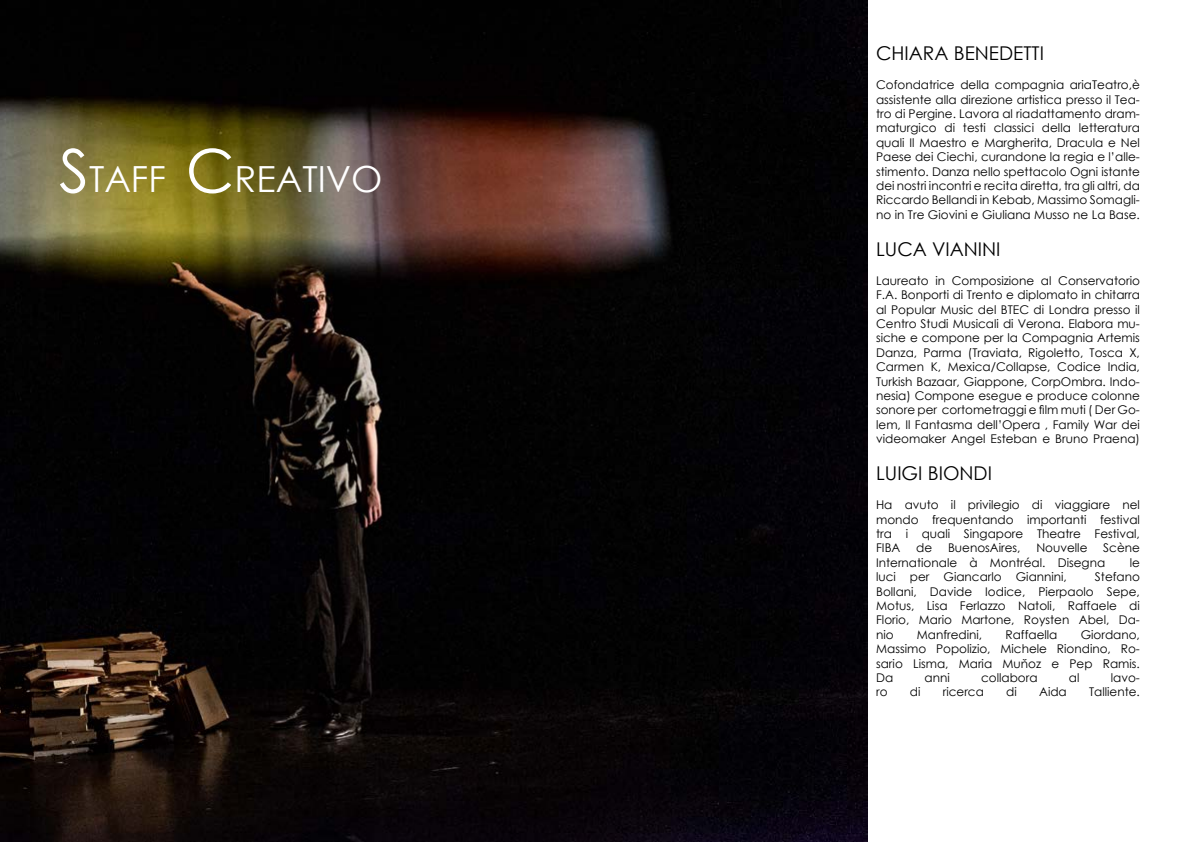
<style>
.page{position:relative;width:1191px;height:842px;background:#fff}
.page>*{position:absolute;margin:0;border:0;box-sizing:border-box;transform-origin:0 0}
.t1{font:36px "Century Gothic";color:#fff}
.t2{font:19px "Century Gothic";color:#000}
.t3{font:12px/14.4px "Century Gothic";color:#000;text-align:justify}
.s1{font-size:60px}
</style>
<div class="page">
<img style="left:0;top:1px;width:867px;height:841px">
<h1 class="t1" style="left:59px;top:154px;width:325px"><span class="s1">S</span>TAFF <span class="s1">C</span>REATIVO</h1>
<h2 class="t2" style="left:876px;top:40px;width:169px">CHIARA BENEDETTI</h2>
<p class="t3" style="left:876px;top:77px;width:265px">Cofondatrice della compagnia ariaTeatro,è assistente alla direzione artistica presso il Tea&shy;tro di Pergine. Lavora al riadattamento dram&shy;maturgico di testi classici della letteratura quali Il Maestro e Margherita, Dracula e Nel Paese dei Ciechi, curandone la regia e l’alle&shy;stimento. Danza nello spettacolo Ogni istante dei nostri incontri e recita diretta, tra gli altri, da Riccardo Bellandi in Kebab, Massimo Somagli&shy;no in Tre Giovini e Giuliana Musso ne La Base.</p>
<h2 class="t2" style="left:876px;top:236px;width:126px">LUCA VIANINI</h2>
<p class="t3" style="left:876px;top:273px;width:265px">Laureato in Composizione al Conservatorio F.A. Bonporti di Trento e diplomato in chitarra al Popular Music del BTEC di Londra presso il Centro Studi Musicali di Verona. Elabora mu&shy;siche e compone per la Compagnia Artemis Danza, Parma (Traviata, Rigoletto, Tosca X, Carmen K, Mexica/Collapse, Codice India, Turkish Bazaar, Giappone, CorpOmbra. Indo&shy;nesia) Compone esegue e produce colonne sonore per cortometraggi e film muti ( Der Go&shy;lem, Il Fantasma dell’Opera , Family War dei videomaker Angel Esteban e Bruno Praena)</p>
<h2 class="t2" style="left:876px;top:460px;width:117px">LUIGI BIONDI</h2>
<p class="t3" style="left:876px;top:497px;width:265px">Ha avuto il privilegio di viaggiare nel mondo frequentando importanti festival tra i quali Singapore Theatre Festival, FIBA</p>
<p class="t3" style="left:876px;top:541px;width:265px;text-indent:227px">Scène<br>Internationale à Montréal. Disegna</p>
<p class="t3" style="left:916px;top:541px;width:18px">de</p>
<p class="t3" style="left:948px;top:541px;width:74px">BuenosAires,</p>
<p class="t3" style="left:1036px;top:541px;width:53px">Nouvelle</p>
<p class="t3" style="left:1129px;top:555px;width:12px">le</p>
<p class="t3" style="left:876px;top:569px;width:265px;text-indent:219px">Stefano Bollani, Davide Iodice, Pierpaolo Sepe, Motus, Lisa Ferlazzo Natoli, Raffaele di Florio, Mario Martone, Roysten Abel, Da&shy;nio</p>
<p class="t3" style="left:876px;top:569px;width:192px">luci per Giancarlo Giannini,</p>
<p class="t3" style="left:876px;top:627px;width:265px;text-indent:204px">Giordano, Massimo Popolizio, Michele Riondino, Ro&shy;sario Lisma, Maria Muňoz e Pep Ramis.<br>Da</p>
<p class="t3" style="left:917px;top:627px;width:67px">Manfredini,</p>
<p class="t3" style="left:1005px;top:627px;width:54px">Raffaella</p>
<p class="t3" style="left:924px;top:670px;width:27px">anni</p>
<p class="t3" style="left:981px;top:670px;width:58px">collabora</p>
<p class="t3" style="left:1069px;top:670px;width:12px">al</p>
<p class="t3" style="left:1110px;top:670px;width:31px">lavo-</p>
<p class="t3" style="left:876px;top:685px;width:13px">ro</p>
<p class="t3" style="left:910px;top:685px;width:12px">di</p>
<p class="t3" style="left:942px;top:685px;width:43px">ricerca</p>
<p class="t3" style="left:1006px;top:685px;width:12px">di</p>
<p class="t3" style="left:1039px;top:685px;width:29px">Aida</p>
<p class="t3" style="left:1089px;top:685px;width:52px">Talliente.</p>
</div>
